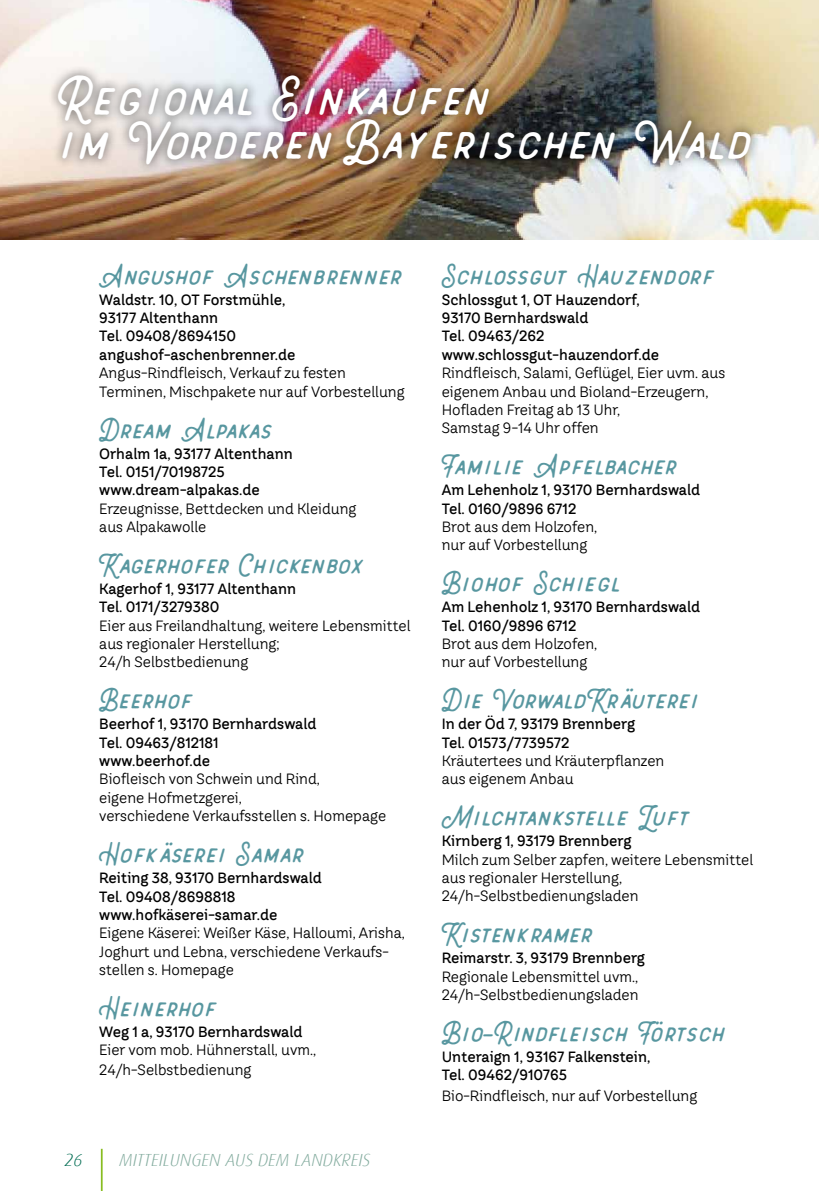
<style>
.page{position:relative;width:819px;height:1191px;background:#fff}
.page>*{position:absolute;margin:0;border:0;box-sizing:border-box;transform-origin:0 0}
.t1{font:36.75px/44.1px "Restless Youth Small Caps";letter-spacing:-.03em;color:#fff}
.t2{font:19.25px "Restless Youth Small Caps";color:#5897a0}
.t3{font:19.25px "Restless Youth Small Caps";letter-spacing:-.02em;color:#5897a0}
.t4{font:19.25px "Restless Youth Small Caps";letter-spacing:-.05em;color:#5897a0}
.t5{font:19.25px "Restless Youth Small Caps";letter-spacing:-.04em;color:#5897a0}
.t6{font:italic 300 17.5px "Dax";color:#84ac9f}
.t7{font:italic 300 17.5px "Dax";color:#006c52}
.t8{font:14.88px/18.4px "TT Hazelnuts";color:#000}
.t9{font:500 14.88px/18.4px "TT Hazelnuts";color:#000}
</style>
<div class="page">
<img style="left:0;top:0;width:819px;height:240px">
<div style="left:47px;top:64px;width:714px;height:112px;background:#000;opacity:.45"></div>
<hr style="left:101px;top:1148px;width:2px;height:43px;background:#88bd21">
<h1 class="t1" style="left:58px;top:79px;width:696px">Regional Einkaufen<br>im Vorderen Ba yerischen Wald</h1>
<p class="t5" style="left:99px;top:266px;width:305px">Angushof Aschenbrenner</p>
<p class="t9" style="left:99px;top:290px;width:198px">Waldstr. 10, OT Forstmühle,<br>93177 Altenthann<br>Tel. 09408/8694150 angushof-aschenbrenner.de</p>
<p class="t8" style="left:99px;top:363px;width:307px">Angus-Rindfleisch, Verkauf zu festen<br>Terminen, Mischpakete nur auf Vorbestellung</p>
<p class="t3" style="left:99px;top:419px;width:175px">Dream Alpakas</p>
<p class="t9" style="left:99px;top:444px;width:195px">Orhalm 1a, 93177 Altenthann<br>Tel. 0151/70198725 www.dream-alpakas.de</p>
<p class="t8" style="left:99px;top:499px;width:259px">Erzeugnisse, Bettdecken und Kleidung aus Alpakawolle</p>
<p class="t4" style="left:99px;top:555px;width:267px">Kagerhofer Chickenbox</p>
<p class="t9" style="left:99px;top:579px;width:199px">Kagerhof 1, 93177 Altenthann<br>Tel. 0171/3279380</p>
<p class="t8" style="left:99px;top:616px;width:313px">Eier aus Freilandhaltung, weitere Lebensmittel aus regionaler Herstellung;<br>24/h Selbstbedienung</p>
<p class="t4" style="left:99px;top:690px;width:96px">Beerhof</p>
<p class="t9" style="left:99px;top:715px;width:219px">Beerhof 1, 93170 Bernhardswald<br>Tel. 09463/812181 www.beerhof.de</p>
<p class="t8" style="left:99px;top:770px;width:288px">Biofleisch von Schwein und Rind,<br>eigene Hofmetzgerei,<br>verschiedene Verkaufsstellen s. Homepage</p>
<p class="t3" style="left:99px;top:844px;width:207px">Hofkäserei Samar</p>
<p class="t9" style="left:99px;top:868px;width:224px">Reiting 38, 93170 Bernhardswald<br>Tel. 09408/8698818 www.hofkäserei-samar.de</p>
<p class="t8" style="left:99px;top:923px;width:307px">Eigene Käserei: Weißer Käse, Halloumi, Arisha,<br>Joghurt und Lebna, verschiedene Verkaufs&shy;stellen s. Homepage</p>
<p class="t4" style="left:99px;top:998px;width:120px">Heinerhof</p>
<p class="t9" style="left:99px;top:1022px;width:205px">Weg 1 a, 93170 Bernhardswald</p>
<p class="t8" style="left:99px;top:1039px;width:218px;line-height:20.1px">Eier vom mob. Hühnerstall, uvm.,<br>24/h-Selbstbedienung</p>
<p class="t7" style="left:64px;top:1150px;width:19px">26</p>
<p class="t6" style="left:119px;top:1150px;width:253px">MITTEILUNGEN AUS DEM LANDKREIS</p>
<p class="t2" style="left:441px;top:266px;width:275px">Schlossgut Hauzendorf</p>
<p class="t9" style="left:441px;top:290px;width:219px">Schlossgut 1, OT Hauzendorf,<br>93170 Bernhardswald<br>Tel. 09463/262 www.schlossgut-hauzendorf.de</p>
<p class="t8" style="left:441px;top:363px;width:285px">Rindfleisch, Salami, Geflügel, Eier uvm. aus eigenem Anbau und Bioland-Erzeugern, Hofladen Freitag ab 13 Uhr,<br>Samstag 9-14 Uhr offen</p>
<p class="t3" style="left:441px;top:456px;width:237px">Familie Apfelbacher</p>
<p class="t9" style="left:441px;top:481px;width:260px">Am Lehenholz 1, 93170 Bernhardswald<br>Tel. 0160/9896 6712</p>
<p class="t8" style="left:441px;top:517px;width:157px">Brot aus dem Holzofen, nur auf Vorbestellung</p>
<p class="t2" style="left:441px;top:573px;width:180px">Biohof Schiegl</p>
<p class="t9" style="left:441px;top:598px;width:260px">Am Lehenholz 1, 93170 Bernhardswald<br>Tel. 0160/9896 6712</p>
<p class="t8" style="left:441px;top:634px;width:157px">Brot aus dem Holzofen, nur auf Vorbestellung</p>
<p class="t2" style="left:441px;top:690px;width:259px">Die VorwaldKräuterei</p>
<p class="t9" style="left:441px;top:715px;width:195px">In der Öd 7, 93179 Brennberg<br>Tel. 01573/7739572</p>
<p class="t8" style="left:441px;top:751px;width:224px">Kräutertees und Kräuterpflanzen aus eigenem Anbau</p>
<p class="t2" style="left:441px;top:807px;width:250px">Milchtankstelle Luft</p>
<p class="t9" style="left:441px;top:832px;width:191px">Kirnberg 1, 93179 Brennberg</p>
<p class="t8" style="left:441px;top:850px;width:313px">Milch zum Selber zapfen, weitere Lebensmittel aus regionaler Herstellung,<br>24/h-Selbstbedienungsladen</p>
<p class="t4" style="left:441px;top:924px;width:153px">Kistenkramer</p>
<p class="t9" style="left:441px;top:948px;width:205px">Reimarstr. 3, 93179 Brennberg</p>
<p class="t8" style="left:441px;top:967px;width:198px">Regionale Lebensmittel uvm.,<br>24/h-Selbstbedienungsladen</p>
<p class="t3" style="left:441px;top:1023px;width:286px">Bio-Rindfleisch Förtsch</p>
<p class="t9" style="left:441px;top:1047px;width:210px">Unteraign 1, 93167 Falkenstein,<br>Tel. 09462/910765</p>
<p class="t8" style="left:441px;top:1086px;width:257px">Bio-Rindfleisch, nur auf Vorbestellung</p>
</div>
